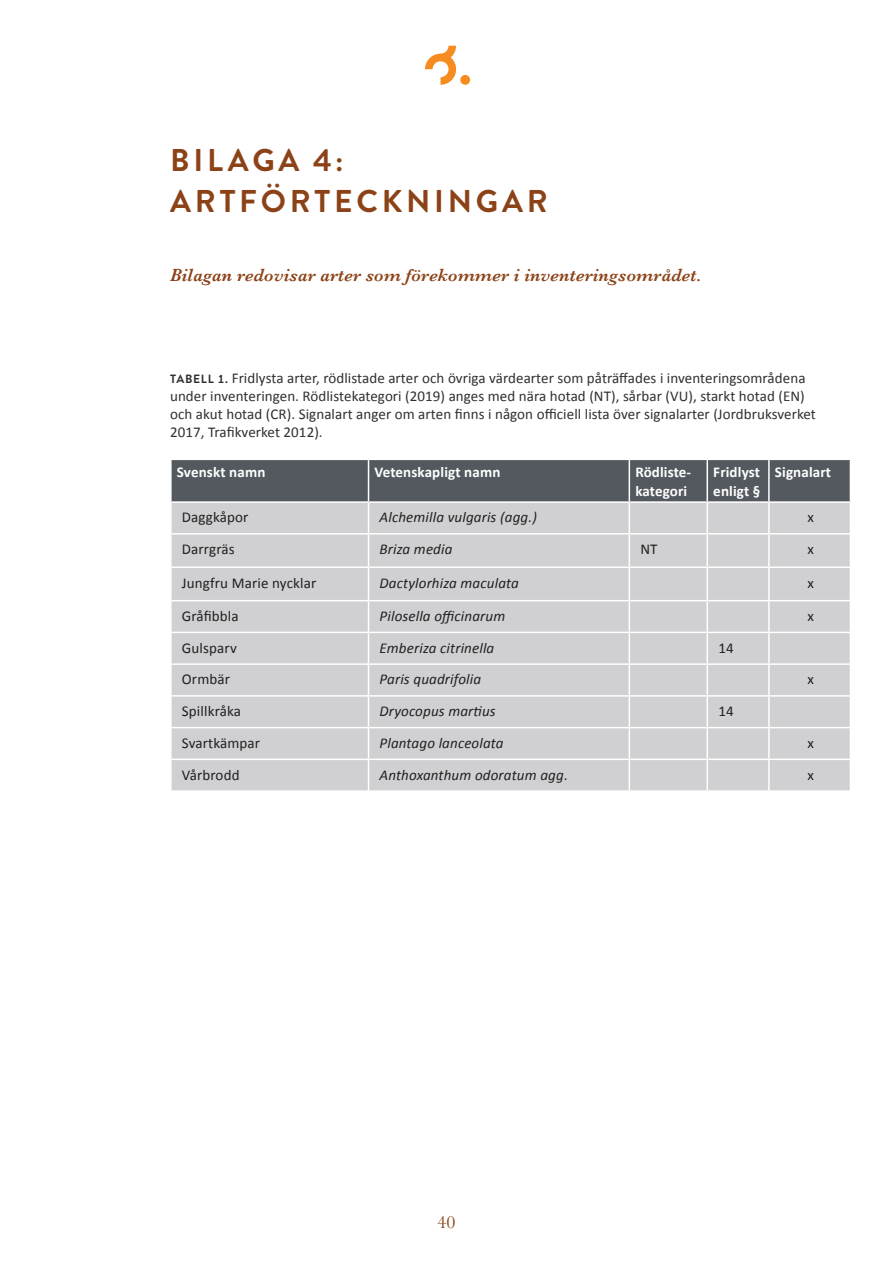
<style>
.page{position:relative;width:893px;height:1263px;background:#fff}
.page>*{position:absolute;margin:0;border:0;box-sizing:border-box;transform-origin:0 0}
.Rubrik{font:700 31.5px/41.4px "Brandon Grotesque";letter-spacing:.12em;color:#8b4217}
.Ingress{font:italic 600 18px "Baskerville";letter-spacing:.01em;color:#8b4217}
.t1{font:18px "Baskerville";color:#8b4217}
.t2{font:15px/18px "Calibri";letter-spacing:.005em;color:#312f30}
.Tabellkroppcell{font:italic 15px "Calibri";letter-spacing:.01em;color:#231f20}
.Tabellkroppcell-2{font:15px "Calibri";letter-spacing:.01em;color:#231f20}
.Tabellhuvudcell{font:700 15px/19.5px "Calibri";letter-spacing:.01em;color:#fff}
.t3{font:700 12px "Brandon Grotesque";color:#312f30}
.s1{font-family:"Brandon Grotesque";font-weight:700;font-size:12px}
.s2{font-style:normal}
</style>
<div class="page">
<div style="left:460px;top:75px;width:10px;height:10px;background:#f68b1f;border-radius:50%"></div>
<svg style="left:425px;top:46px;width:31px;height:39px"></svg>
<div style="left:172px;top:460px;width:678px;height:41px;background:#53595e"></div>
<div style="left:172px;top:503px;width:678px;height:287px;background:#d0cfd1"></div>
<hr style="left:368px;top:460px;width:1px;height:41px;background:#fff">
<hr style="left:629px;top:460px;width:1px;height:41px;background:#fff">
<hr style="left:706px;top:460px;width:2px;height:41px;background:#fff">
<hr style="left:368px;top:503px;width:1px;height:30px;background:#fff">
<hr style="left:629px;top:503px;width:1px;height:30px;background:#fff">
<hr style="left:706px;top:503px;width:2px;height:30px;background:#fff">
<hr style="left:170px;top:533px;width:199px;height:2px;background:#fff">
<hr style="left:369px;top:533px;width:260px;height:2px;background:#fff">
<hr style="left:368px;top:535px;width:1px;height:31px;background:#fff">
<hr style="left:629px;top:533px;width:78px;height:2px;background:#fff">
<hr style="left:629px;top:535px;width:1px;height:31px;background:#fff">
<hr style="left:707px;top:533px;width:62px;height:2px;background:#fff">
<hr style="left:706px;top:535px;width:2px;height:31px;background:#fff">
<hr style="left:769px;top:533px;width:82px;height:2px;background:#fff">
<hr style="left:170px;top:566px;width:199px;height:2px;background:#fff">
<hr style="left:369px;top:566px;width:260px;height:2px;background:#fff">
<hr style="left:368px;top:568px;width:1px;height:32px;background:#fff">
<hr style="left:629px;top:566px;width:78px;height:2px;background:#fff">
<hr style="left:629px;top:568px;width:1px;height:32px;background:#fff">
<hr style="left:707px;top:566px;width:62px;height:2px;background:#fff">
<hr style="left:706px;top:568px;width:2px;height:32px;background:#fff">
<hr style="left:769px;top:566px;width:82px;height:2px;background:#fff">
<hr style="left:368px;top:601px;width:1px;height:31px;background:#fff">
<hr style="left:629px;top:601px;width:1px;height:31px;background:#fff">
<hr style="left:706px;top:601px;width:2px;height:31px;background:#fff">
<hr style="left:368px;top:633px;width:1px;height:30px;background:#fff">
<hr style="left:629px;top:633px;width:1px;height:30px;background:#fff">
<hr style="left:706px;top:633px;width:2px;height:30px;background:#fff">
<hr style="left:368px;top:665px;width:1px;height:30px;background:#fff">
<hr style="left:629px;top:665px;width:1px;height:30px;background:#fff">
<hr style="left:706px;top:665px;width:2px;height:30px;background:#fff">
<hr style="left:368px;top:697px;width:1px;height:30px;background:#fff">
<hr style="left:629px;top:697px;width:1px;height:30px;background:#fff">
<hr style="left:706px;top:697px;width:2px;height:30px;background:#fff">
<hr style="left:368px;top:728px;width:1px;height:31px;background:#fff">
<hr style="left:629px;top:728px;width:1px;height:31px;background:#fff">
<hr style="left:706px;top:728px;width:2px;height:31px;background:#fff">
<hr style="left:368px;top:760px;width:1px;height:30px;background:#fff">
<hr style="left:629px;top:760px;width:1px;height:30px;background:#fff">
<hr style="left:706px;top:760px;width:2px;height:30px;background:#fff">
<hr style="left:768px;top:460px;width:2px;height:41px;background:#fff">
<hr style="left:170px;top:600px;width:199px;height:1px;background:#fff">
<hr style="left:369px;top:600px;width:260px;height:1px;background:#fff">
<hr style="left:629px;top:600px;width:78px;height:1px;background:#fff">
<hr style="left:707px;top:600px;width:62px;height:1px;background:#fff">
<hr style="left:769px;top:600px;width:82px;height:1px;background:#fff">
<hr style="left:170px;top:695px;width:199px;height:2px;background:#fff">
<hr style="left:369px;top:695px;width:260px;height:2px;background:#fff">
<hr style="left:629px;top:695px;width:78px;height:2px;background:#fff">
<hr style="left:707px;top:695px;width:62px;height:2px;background:#fff">
<hr style="left:768px;top:503px;width:2px;height:30px;background:#fff">
<hr style="left:768px;top:535px;width:2px;height:31px;background:#fff">
<hr style="left:768px;top:568px;width:2px;height:32px;background:#fff">
<hr style="left:768px;top:601px;width:2px;height:31px;background:#fff">
<hr style="left:170px;top:632px;width:199px;height:1px;background:#fff">
<hr style="left:369px;top:632px;width:260px;height:1px;background:#fff">
<hr style="left:629px;top:632px;width:78px;height:1px;background:#fff">
<hr style="left:707px;top:632px;width:62px;height:1px;background:#fff">
<hr style="left:769px;top:632px;width:82px;height:1px;background:#fff">
<hr style="left:768px;top:633px;width:2px;height:30px;background:#fff">
<hr style="left:170px;top:663px;width:199px;height:2px;background:#fff">
<hr style="left:369px;top:663px;width:260px;height:2px;background:#fff">
<hr style="left:629px;top:663px;width:78px;height:2px;background:#fff">
<hr style="left:707px;top:663px;width:62px;height:2px;background:#fff">
<hr style="left:769px;top:663px;width:82px;height:2px;background:#fff">
<hr style="left:768px;top:665px;width:2px;height:30px;background:#fff">
<hr style="left:769px;top:695px;width:82px;height:2px;background:#fff">
<hr style="left:768px;top:697px;width:2px;height:30px;background:#fff">
<hr style="left:170px;top:727px;width:199px;height:1px;background:#fff">
<hr style="left:369px;top:727px;width:260px;height:1px;background:#fff">
<hr style="left:629px;top:727px;width:78px;height:1px;background:#fff">
<hr style="left:707px;top:727px;width:62px;height:1px;background:#fff">
<hr style="left:769px;top:727px;width:82px;height:1px;background:#fff">
<hr style="left:768px;top:728px;width:2px;height:31px;background:#fff">
<hr style="left:170px;top:759px;width:199px;height:1px;background:#fff">
<hr style="left:369px;top:759px;width:260px;height:1px;background:#fff">
<hr style="left:629px;top:759px;width:78px;height:1px;background:#fff">
<hr style="left:707px;top:759px;width:62px;height:1px;background:#fff">
<hr style="left:769px;top:759px;width:82px;height:1px;background:#fff">
<hr style="left:768px;top:760px;width:2px;height:30px;background:#fff">
<p class="Rubrik" style="left:170px;top:140px;width:379px">BILAGA 4:<br>ARTFÖRTECKNINGAR</p>
<p class="Ingress" style="left:170px;top:264px;width:533px">Bilagan redovisar arter som förekommer i inventeringsområdet.</p>
<p class="t2" style="left:170px;top:369px;width:647px;text-indent:47px"><span class="s1">1.</span> Fridlysta arter, rödlistade arter och övriga värdearter som påträffades i inventeringsområdena under inventeringen. Rödlistekategori (2019) anges med nära hotad (NT), sårbar (VU), starkt hotad (EN) och akut hotad (CR). Signalart anger om arten finns i någon officiell lista över signalarter (Jordbruksverket 2017, Trafikverket 2012).</p>
<p class="t3" style="left:170px;top:371px;width:9px">tabell</p>
<p class="Tabellhuvudcell" style="left:177px;top:461px;width:90px">Svenskt namn</p>
<p class="Tabellhuvudcell" style="left:375px;top:461px;width:127px">Vetenskapligt namn</p>
<p class="Tabellhuvudcell" style="left:635px;top:461px;width:57px">Rödliste&shy;kategori</p>
<p class="Tabellhuvudcell" style="left:713px;top:461px;width:49px">Fridlyst enligt §</p>
<p class="Tabellhuvudcell" style="left:775px;top:461px;width:58px">Signalart</p>
<p class="Tabellkroppcell-2" style="left:182px;top:507px;width:68px">Daggkåpor</p>
<p class="Tabellkroppcell" style="left:380px;top:507px;width:159px">Alchemilla vulgaris (agg.)</p>
<p class="Tabellkroppcell-2" style="left:807px;top:507px;width:8px">x</p>
<p class="Tabellkroppcell-2" style="left:182px;top:539px;width:54px">Darrgräs</p>
<p class="Tabellkroppcell" style="left:380px;top:539px;width:74px">Briza media</p>
<p class="Tabellkroppcell-2" style="left:640px;top:539px;width:19px">NT</p>
<p class="Tabellkroppcell-2" style="left:807px;top:539px;width:8px">x</p>
<p class="Tabellkroppcell-2" style="left:182px;top:572px;width:136px">Jungfru Marie nycklar</p>
<p class="Tabellkroppcell" style="left:380px;top:572px;width:141px">Dactylorhiza maculata</p>
<p class="Tabellkroppcell-2" style="left:807px;top:572px;width:8px">x</p>
<p class="Tabellkroppcell-2" style="left:182px;top:605px;width:58px">Gråfibbla</p>
<p class="Tabellkroppcell" style="left:380px;top:605px;width:127px">Pilosella officinarum</p>
<p class="Tabellkroppcell-2" style="left:807px;top:605px;width:8px">x</p>
<p class="Tabellkroppcell-2" style="left:182px;top:637px;width:56px">Gulsparv</p>
<p class="Tabellkroppcell" style="left:380px;top:637px;width:116px">Emberiza citrinella</p>
<p class="Tabellkroppcell-2" style="left:718px;top:637px;width:17px">14</p>
<p class="Tabellkroppcell-2" style="left:182px;top:669px;width:50px">Ormbär</p>
<p class="Tabellkroppcell" style="left:380px;top:669px;width:103px">Paris quadrifolia</p>
<p class="Tabellkroppcell-2" style="left:807px;top:669px;width:8px">x</p>
<p class="Tabellkroppcell-2" style="left:182px;top:701px;width:61px">Spillkråka</p>
<p class="Tabellkroppcell" style="left:380px;top:701px;width:118px">Dryocopus martius</p>
<p class="Tabellkroppcell-2" style="left:718px;top:701px;width:17px">14</p>
<p class="Tabellkroppcell-2" style="left:182px;top:732px;width:80px">Svartkämpar</p>
<p class="Tabellkroppcell" style="left:380px;top:732px;width:126px">Plantago lanceolata</p>
<p class="Tabellkroppcell-2" style="left:807px;top:732px;width:8px">x</p>
<p class="Tabellkroppcell-2" style="left:182px;top:764px;width:59px">Vårbrodd</p>
<p class="Tabellkroppcell" style="left:380px;top:764px;width:190px">Anthoxanthum odoratum agg<span class="s2">.</span></p>
<p class="Tabellkroppcell-2" style="left:807px;top:764px;width:8px">x</p>
<p class="t1" style="left:437px;top:1211px;width:19px">40</p>
</div>
